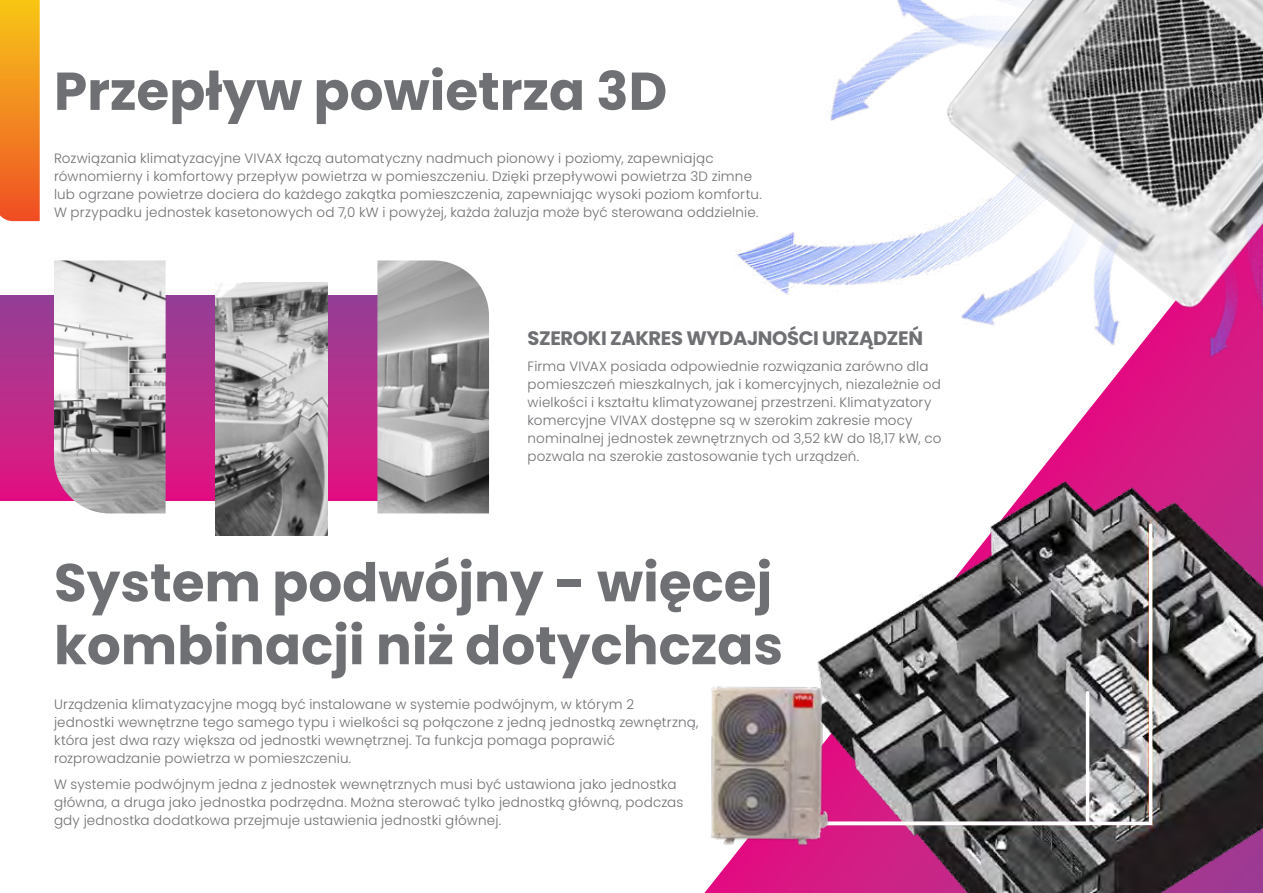
<style>
.page{position:relative;width:1263px;height:893px;background:#fff}
.page>*{position:absolute;margin:0;border:0;box-sizing:border-box;transform-origin:0 0}
.t1{font:700 53.25px/62.8px "Poppins";color:#6f7073}
.t2{font:700 19.5px "Poppins";letter-spacing:-.02em;color:#6f7073}
.t3{font:300 13.5px/18px "Poppins";letter-spacing:.01em;color:#6f7073}
</style>
<div class="page">
<svg style="left:704px;top:358px;width:559px;height:535px"></svg>
<img style="left:1067px;top:0;width:196px;height:176px">
<img style="left:736px;top:129px;width:362px;height:166px">
<img style="left:921px;top:176px;width:224px;height:149px">
<img style="left:1067px;top:194px;width:78px;height:164px">
<img style="left:1145px;top:114px;width:118px;height:316px">
<img style="left:1067px;top:0;width:27px;height:95px">
<img style="left:792px;top:0;width:275px;height:194px">
<img style="left:1169px;top:232px;width:94px;height:139px">
<div style="left:0;top:295px;width:479px;height:206px;background:linear-gradient(to bottom,#934296,#e31380)"></div>
<img style="left:54px;top:260px;width:112px;height:253px">
<img style="left:216px;top:283px;width:111px;height:253px">
<img style="left:377px;top:260px;width:112px;height:253px">
<svg style="left:0;top:0;width:40px;height:221px;background:#f28b1f"></svg>
<img style="left:797px;top:471px;width:466px;height:422px">
<svg style="left:783px;top:522px;width:371px;height:305px"></svg>
<img style="left:704px;top:675px;width:133px;height:175px">
<h1 class="t1" style="left:54px;top:60px;width:615px">Przepływ powietrza 3D</h1>
<p class="t3" style="left:54px;top:149px;width:709px">Rozwiązania klimatyzacyjne VIVAX łączą automatyczny nadmuch pionowy i poziomy, zapewniając równomierny i komfortowy przepływ powietrza w pomieszczeniu. Dzięki przepływowi powietrza 3D zimne lub ogrzane powietrze dociera do każdego zakątka pomieszczenia, zapewniając wysoki poziom komfortu.<br>W przypadku jednostek kasetonowych od 7,0 kW i powyżej, każda żaluzja może być sterowana oddzielnie.</p>
<h2 class="t2" style="left:528px;top:327px;width:397px">SZEROKI ZAKRES WYDAJNOŚCI URZĄDZEŃ</h2>
<p class="t3" style="left:528px;top:357px;width:415px">Firma VIVAX posiada odpowiednie rozwiązania zarówno dla pomieszczeń mieszkalnych, jak i komercyjnych, niezależnie od wielkości i kształtu klimatyzowanej przestrzeni. Klimatyzatory komercyjne VIVAX dostępne są w szerokim zakresie mocy nominalnej jednostek zewnętrznych od 3,52 kW do 18,17 kW, co pozwala na szerokie zastosowanie tych urządzeń.</p>
<h1 class="t1" style="left:54px;top:551px;width:730px">System podwójny - więcej kombinacji niż dotychczas</h1>
<p class="t3" style="left:54px;top:695px;width:646px">Urządzenia klimatyzacyjne mogą być instalowane w systemie podwójnym, w którym 2<br>jednostki wewnętrzne tego samego typu i wielkości są połączone z jedną jednostką zewnętrzną, która jest dwa razy większa od jednostki wewnętrznej. Ta funkcja pomaga poprawić rozprowadzanie powietrza w pomieszczeniu.</p>
<p class="t3" style="left:54px;top:776px;width:631px">W systemie podwójnym jedna z jednostek wewnętrznych musi być ustawiona jako jednostka główna, a druga jako jednostka podrzędna. Można sterować tylko jednostką główną, podczas gdy jednostka dodatkowa przejmuje ustawienia jednostki głównej.</p>
</div>
